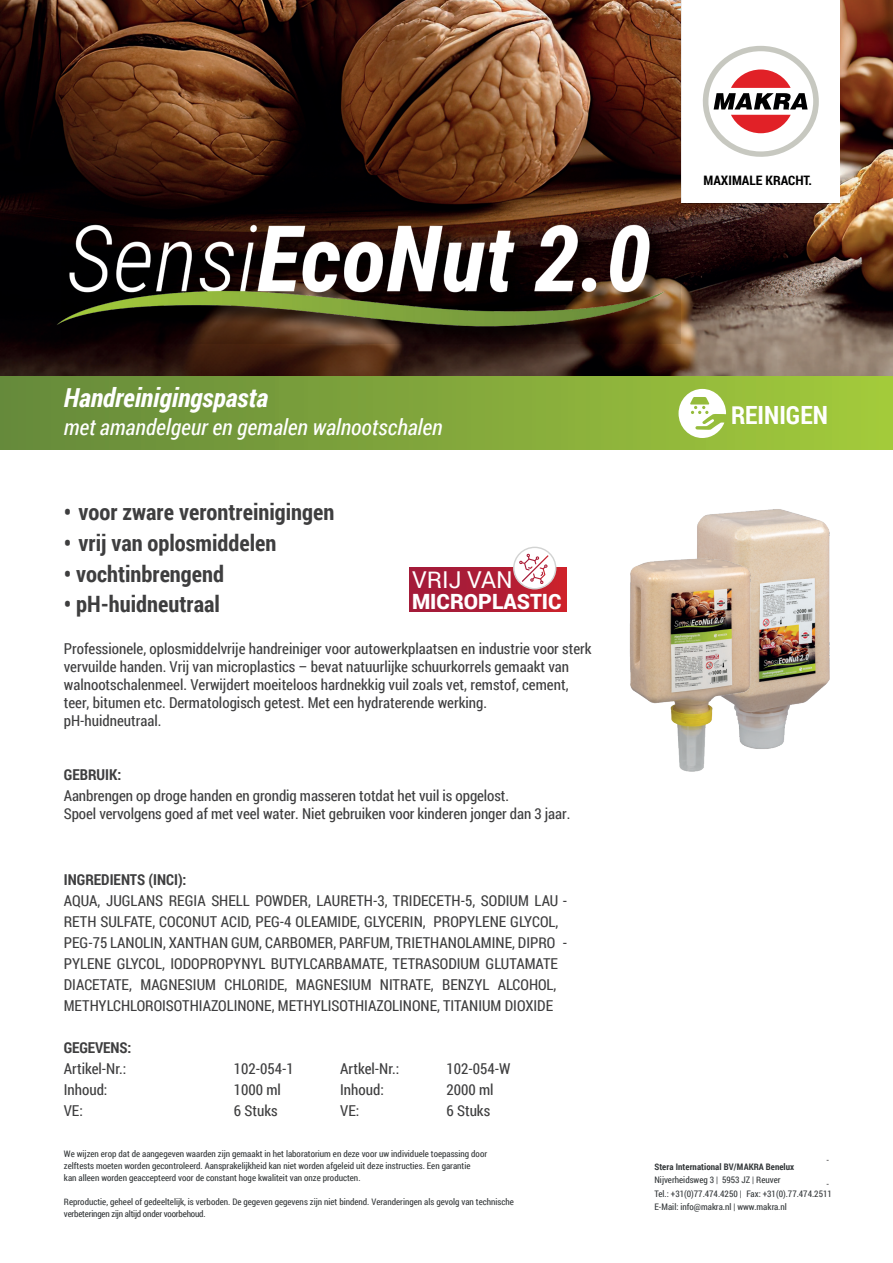
<style>
.page{position:relative;width:893px;height:1263px;background:#fff}
.page>*{position:absolute;margin:0;border:0;box-sizing:border-box;transform-origin:0 0}
.t1{font:italic 700 26.25px "Roboto Condensed";color:#fff}
.t2{font:700 25.05px "Roboto Condensed";color:#fff}
.t3{font:23.25px "Roboto";color:#fff}
.t4{font:700 22.5px "Roboto Condensed";color:#3e3e3f}
.t5{font:italic 22.05px "Roboto Condensed";color:#fff}
.t6{font:900 21px "Roboto";color:#fff}
.t7{font:15px/18px "Roboto Condensed";color:#3e3e3f}
.t8{font:700 15px "Roboto Condensed";color:#3e3e3f}
.t9{font:700 13.05px "Roboto Condensed";color:#000001;scale:1.05 1}
.t10{font:9px/12px "Roboto Condensed";color:#333739}
.t11{font:700 9px "Roboto Condensed";letter-spacing:.005em;color:#333739}
.t12{font:9px "Roboto Condensed";color:#3e3e3f}
</style>
<div class="page">
<img style="left:0;top:0;width:893px;height:376px">
<div style="left:0;top:376px;width:893px;height:73px;background:linear-gradient(to right,#64883b,#a3c93b)"></div>
<svg style="left:678px;top:389px;width:48px;height:49px"></svg>
<div style="left:409px;top:567px;width:158px;height:45px;background:linear-gradient(to right,#9c193b,#c7242f)"></div>
<svg style="left:514px;top:547px;width:42px;height:42px"></svg>
<div style="left:513px;top:547px;width:43px;height:42px;border:1px solid #d2d3d2;border-radius:50%"></div>
<svg style="left:519px;top:554px;width:29px;height:30px"></svg>
<svg style="left:61px;top:227px;width:620px;height:117px;background:#341c12"></svg>
<img style="left:52px;top:219px;width:627px;height:112px">
<img style="left:697px;top:509px;width:133px;height:240px">
<img style="left:629px;top:549px;width:135px;height:223px">
<svg style="left:682px;top:0;width:158px;height:203px"></svg>
<p class="t9" style="left:703px;top:172px;width:105px">MAXIMALE KRACHT.</p>
<h1 class="t1" style="left:64px;top:379px;width:206px">Handreinigingspasta</h1>
<h3 class="t5" style="left:64px;top:411px;width:380px">met amandelgeur en gemalen walnootschalen</h3>
<h3 class="t4" style="left:64px;top:496px;width:272px">• voor zware verontreinigingen</h3>
<h3 class="t4" style="left:64px;top:527px;width:214px">• vrij van oplosmiddelen</h3>
<h3 class="t4" style="left:64px;top:558px;width:162px">• vochtinbrengend</h3>
<h3 class="t4" style="left:64px;top:588px;width:158px">• pH-huidneutraal</h3>
<p class="t7" style="left:64px;top:639px;width:529px">Professionele, oplosmiddelvrije handreiniger voor autowerkplaatsen en industrie voor sterk vervuilde handen. Vrij van microplastics – bevat natuurlijke schuurkorrels gemaakt van walnootschalenmeel. Verwijdert moeiteloos hardnekkig vuil zoals vet, remstof, cement, teer, bitumen etc. Dermatologisch getest. Met een hydraterende werking.<br>pH-huidneutraal.</p>
<h3 class="t3" style="left:412px;top:563px;width:102px">VRIJ VAN</h3>
<h3 class="t6" style="left:412px;top:586px;width:151px">MICROPLASTIC</h3>
<p class="t8" style="left:64px;top:764px;width:59px">GEBRUIK:</p>
<p class="t7" style="left:64px;top:786px;width:508px">Aanbrengen op droge handen en grondig masseren totdat het vuil is opgelost.<br>Spoel vervolgens goed af met veel water. Niet gebruiken voor kinderen jonger dan 3 jaar.</p>
<p class="t8" style="left:64px;top:869px;width:124px">INGREDIENTS (INCI):</p>
<p class="t7" style="left:64px;top:889px;width:505px;line-height:21px">AQUA, JUGLANS REGIA SHELL POWDER, LAURETH-3, TRIDECETH-5, SODIUM LAU - RETH SULFATE, COCONUT ACID, PEG-4 OLEAMIDE, GLYCERIN, PROPYLENE GLYCOL, PEG-75 LANOLIN, XANTHAN GUM, CARBOMER, PARFUM, TRIETHANOLAMINE, DIPRO - PYLENE GLYCOL, IODOPROPYNYL BUTYLCARBAMATE, TETRASODIUM GLUTAMATE DIACETATE, MAGNESIUM CHLORIDE, MAGNESIUM NITRATE, BENZYL ALCOHOL, METHYLCHLOROISOTHIAZOLINONE, METHYLISOTHIAZOLINONE, TITANIUM DIOXIDE</p>
<p class="t8" style="left:64px;top:1037px;width:69px">GEGEVENS:</p>
<p class="t7" style="left:64px;top:1059px;width:64px">Artikel-Nr.:</p>
<p class="t7" style="left:234px;top:1059px;width:62px">102-054-1</p>
<p class="t7" style="left:340px;top:1059px;width:61px">Artkel-Nr.:</p>
<p class="t7" style="left:446px;top:1059px;width:66px">102-054-W</p>
<p class="t7" style="left:64px;top:1080px;width:45px">Inhoud:</p>
<p class="t7" style="left:234px;top:1080px;width:49px">1000 ml</p>
<p class="t7" style="left:340px;top:1080px;width:45px">Inhoud:</p>
<p class="t7" style="left:446px;top:1080px;width:49px">2000 ml</p>
<p class="t7" style="left:64px;top:1101px;width:21px">VE:</p>
<p class="t7" style="left:234px;top:1101px;width:45px">6 Stuks</p>
<p class="t7" style="left:340px;top:1101px;width:21px">VE:</p>
<p class="t7" style="left:446px;top:1101px;width:45px">6 Stuks</p>
<p class="t10" style="left:64px;top:1147px;width:425px">We wijzen erop dat de aangegeven waarden zijn gemaakt in het laboratorium en deze voor uw individuele toepassing door zelftests moeten worden gecontroleerd. Aansprakelijkheid kan niet worden afgeleid uit deze instructies. Een garantie<br>kan alleen worden geaccepteerd voor de constant hoge kwaliteit van onze producten.</p>
<p class="t10" style="left:64px;top:1195px;width:452px">Reproductie, geheel of gedeeltelijk, is verboden. De gegeven gegevens zijn niet bindend. Veranderingen als gevolg van technische verbeteringen zijn altijd onder voorbehoud.</p>
<h2 class="t2" style="left:731px;top:398px;width:98px">REINIGEN</h2>
<p class="t12" style="left:826px;top:1153px;width:4px">-</p>
<p class="t12" style="left:826px;top:1177px;width:4px">-</p>
<p class="t11" style="left:654px;top:1160px;width:141px">Stera International BV/MAKRA Benelux</p>
<p class="t10" style="left:654px;top:1173px;width:179px;line-height:13.5px">Nijverheidsweg 3 | 5953 JZ | Reuver<br>Tel.: +31(0)77.474.4250 | Fax: +31(0).77.474.2511<br>E-Mail: info@makra.nl | www.makra.nl</p>
</div>
